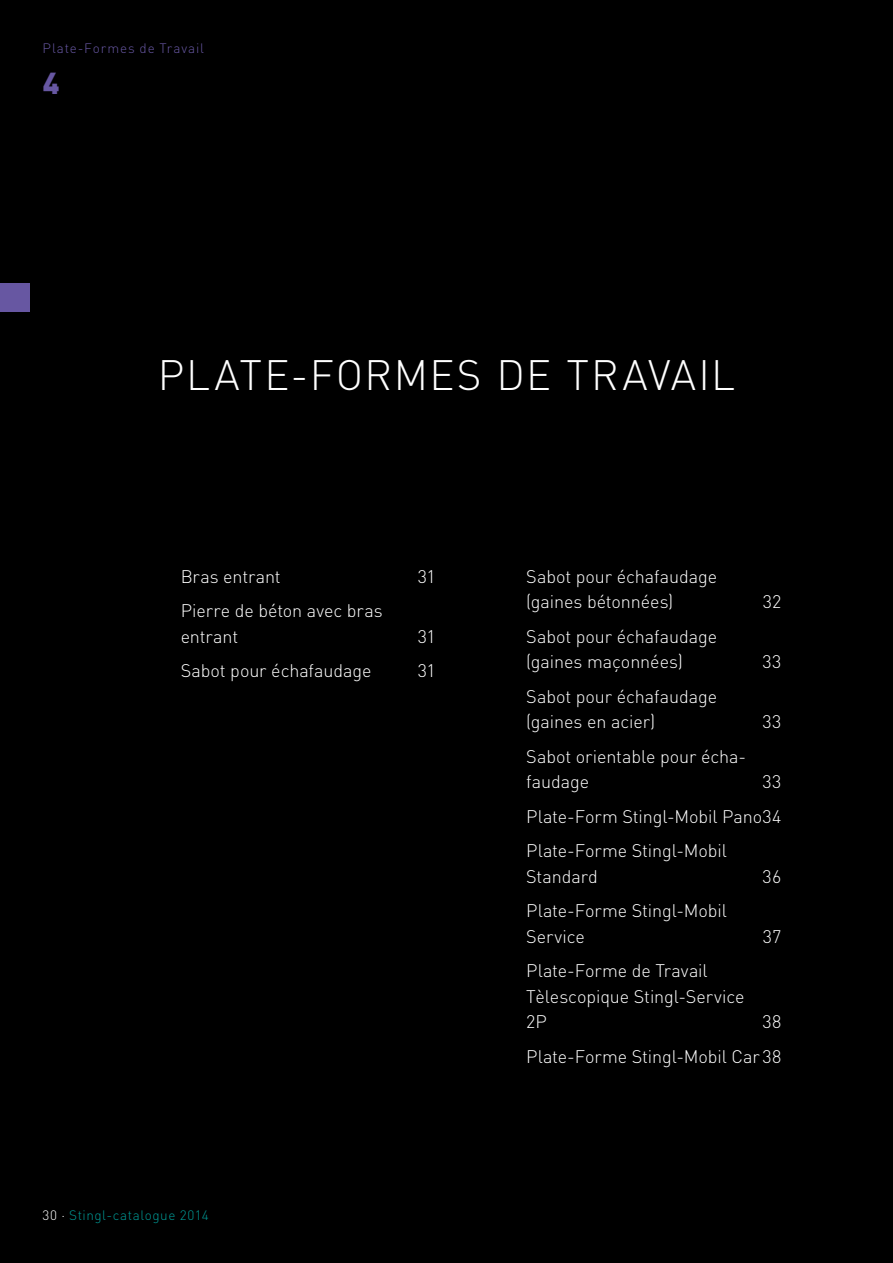
<style>
.page{position:relative;width:893px;height:1263px;background:#000}
.page>*{position:absolute;margin:0;border:0;box-sizing:border-box;transform-origin:0 0}
.t1{font:300 42px "DIN";color:#fff}
.t2{font:900 30px "DIN";color:#6757a2}
.t3{font:300 18px/25.5px "DIN";letter-spacing:-.005em;color:#fff}
.t4{font:300 13.5px "DIN";letter-spacing:.04em;color:#009a96}
.t5{font:300 13.5px "DIN";letter-spacing:.06em;color:#6757a2}
.s1{color:#fff}
</style>
<div class="page">
<div style="left:0;top:284px;width:30px;height:28px;background:#6757a2"></div>
<p class="t5" style="left:43px;top:40px;width:163px">Plate-Formes de Travail</p>
<h2 class="t2" style="left:43px;top:63px;width:18px">4</h2>
<h1 class="t1" style="left:158px;top:349px;width:54px">Plate</h1>
<h1 class="t1" style="left:291px;top:349px;width:75px">-Formes</h1>
<h1 class="t1" style="left:496px;top:349px;width:119px">de Travail</h1>
<p class="t3" style="left:181px;top:563px;width:102px">Bras entrant</p>
<p class="t3" style="left:418px;top:563px;width:20px">31</p>
<p class="t3" style="left:181px;top:598px;width:203px">Pierre de béton avec bras entrant</p>
<p class="t3" style="left:418px;top:623px;width:20px">31</p>
<p class="t3" style="left:181px;top:658px;width:192px">Sabot pour échafaudage</p>
<p class="t3" style="left:418px;top:658px;width:20px">31</p>
<p class="t3" style="left:526px;top:563px;width:192px">Sabot pour échafaudage (gaines bétonnées)</p>
<p class="t3" style="left:526px;top:623px;width:192px">Sabot pour échafaudage (gaines maçonnées)</p>
<p class="t3" style="left:526px;top:683px;width:192px">Sabot pour échafaudage (gaines en acier)</p>
<p class="t3" style="left:763px;top:589px;width:20px">32</p>
<p class="t3" style="left:762px;top:649px;width:20px">33</p>
<p class="t3" style="left:762px;top:709px;width:20px">33</p>
<p class="t3" style="left:526px;top:743px;width:222px">Sabot orientable pour écha&shy;faudage</p>
<p class="t3" style="left:526px;top:764px;width:257px;line-height:34.5px;text-align:justify;text-indent:236px">33<br>Plate-Form Stingl-Mobil Pano34<br>Plate-Forme Stingl-Mobil</p>
<p class="t3" style="left:526px;top:863px;width:73px">Standard</p>
<p class="t3" style="left:763px;top:863px;width:20px">36</p>
<p class="t3" style="left:526px;top:898px;width:202px">Plate-Forme Stingl-Mobil<br>Service</p>
<p class="t3" style="left:763px;top:923px;width:20px">37</p>
<p class="t3" style="left:526px;top:958px;width:220px">Plate-Forme de Travail<br>Tèlescopique Stingl-Service<br>2P</p>
<p class="t3" style="left:526px;top:1004px;width:257px;line-height:34.5px;text-align:right">38<br>Plate-Forme Stingl-Mobil Car 38</p>
<p class="t4" style="left:43px;top:1207px;width:168px"><span class="s1">30 ·</span> Stingl-catalogue 2014</p>
</div>
